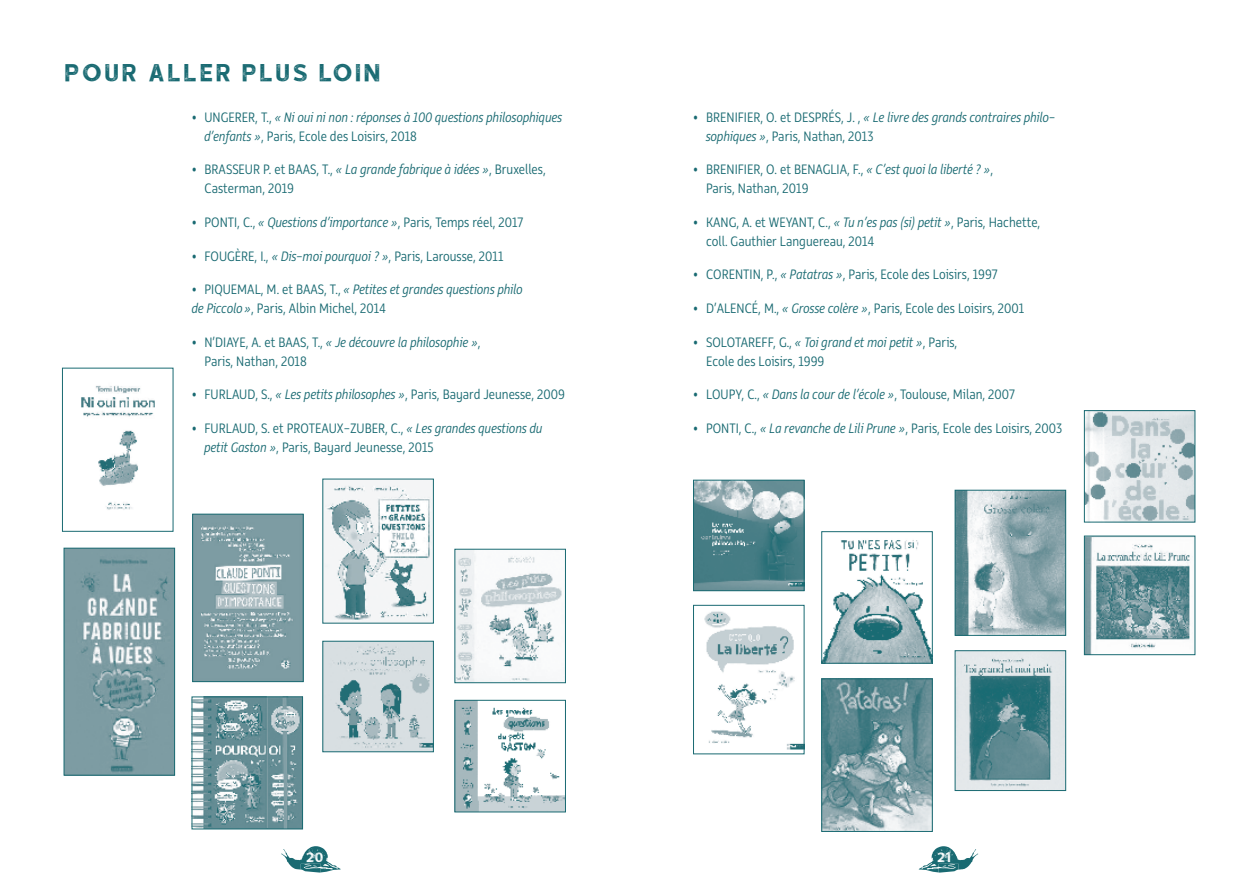
<style>
.page{position:relative;width:1259px;height:893px;background:#fff}
.page>*{position:absolute;margin:0;border:0;box-sizing:border-box;transform-origin:0 0}
.t1{font:27px "hustle 5";color:#196a72}
.t2{font:300 15px/18.8px "Rehn Condensed";color:#196a72}
.t3{font:italic 300 15px/18.8px "Rehn Condensed";color:#196a72}
.t4{font:15px "hustle 5";color:#fff}
.s1{font-style:normal}
.s2{font-style:italic}
</style>
<div class="page">
<svg style="left:918px;top:846px;width:60px;height:27px"></svg>
<svg style="left:281px;top:846px;width:60px;height:27px"></svg>
<img style="left:81px;top:385px;width:74px;height:125px">
<div style="left:62px;top:368px;width:111px;height:163px;border:1px solid #196a72"></div>
<img style="left:66px;top:550px;width:107px;height:223px">
<div style="left:64px;top:548px;width:111px;height:227px;border:1px solid #196a72"></div>
<img style="left:194px;top:516px;width:107px;height:164px">
<div style="left:192px;top:514px;width:111px;height:168px;border:1px solid #196a72"></div>
<img style="left:194px;top:699px;width:107px;height:128px">
<div style="left:192px;top:697px;width:111px;height:132px;border:1px solid #196a72"></div>
<img style="left:324px;top:481px;width:107px;height:140px">
<img style="left:324px;top:643px;width:107px;height:107px">
<div style="left:322px;top:641px;width:111px;height:111px;border:1px solid #196a72"></div>
<img style="left:457px;top:551px;width:105px;height:130px">
<div style="left:455px;top:549px;width:111px;height:134px;border:1px solid #196a72"></div>
<img style="left:457px;top:702px;width:107px;height:108px">
<div style="left:455px;top:700px;width:111px;height:112px;border:1px solid #196a72"></div>
<img style="left:695px;top:482px;width:107px;height:107px">
<div style="left:693px;top:480px;width:111px;height:111px;border:1px solid #196a72"></div>
<img style="left:704px;top:611px;width:98px;height:139px">
<div style="left:693px;top:605px;width:111px;height:149px;border:1px solid #196a72"></div>
<img style="left:823px;top:540px;width:107px;height:121px">
<div style="left:821px;top:531px;width:111px;height:132px;border:1px solid #196a72"></div>
<img style="left:823px;top:681px;width:107px;height:149px">
<div style="left:821px;top:679px;width:111px;height:153px;border:1px solid #196a72"></div>
<img style="left:957px;top:492px;width:107px;height:142px">
<div style="left:955px;top:490px;width:111px;height:146px;border:1px solid #196a72"></div>
<img style="left:957px;top:652px;width:107px;height:137px">
<div style="left:955px;top:650px;width:111px;height:141px;border:1px solid #196a72"></div>
<img style="left:1086px;top:412px;width:107px;height:108px">
<div style="left:1084px;top:410px;width:111px;height:112px;border:1px solid #196a72"></div>
<img style="left:1086px;top:538px;width:104px;height:115px">
<div style="left:1084px;top:536px;width:111px;height:119px;border:1px solid #196a72"></div>
<h1 class="t1" style="left:64px;top:58px;width:320px">POUR ALLER PLUS LOIN</h1>
<p class="t3" style="left:204px;top:107px;width:359px;text-indent:-13px"><span class="s1">• UNGERER, T.,</span> « Ni oui ni non : réponses à 100 questions philosophiques d’enfants »<span class="s1">, Paris, Ecole des Loisirs, 2018</span></p>
<p class="t2" style="left:204px;top:160px;width:343px;text-indent:-13px">• BRASSEUR P. et BAAS, T., <span class="s2">« La grande fabrique à idées »</span>, Bruxelles,<br>Casterman, 2019</p>
<p class="t2" style="left:192px;top:212px;width:333px">• PONTI, C., <span class="s2">« Questions d’importance »</span>, Paris, Temps réel, 2017</p>
<p class="t2" style="left:192px;top:246px;width:313px">• FOUGÈRE, I., <span class="s2">« Dis-moi pourquoi ? »</span>, Paris, Larousse, 2011</p>
<p class="t2" style="left:192px;top:280px;width:333px">• PIQUEMAL, M. et BAAS, T., <span class="s2">« Petites et grandes questions philo de Piccolo »</span>, Paris, Albin Michel, 2014</p>
<p class="t2" style="left:204px;top:332px;width:278px;text-indent:-13px">• N’DIAYE, A. et BAAS, T., <span class="s2">« Je découvre la philosophie »</span>,<br>Paris, Nathan, 2018</p>
<p class="t2" style="left:192px;top:385px;width:375px">• FURLAUD, S., <span class="s2">« Les petits philosophes »</span>, Paris, Bayard Jeunesse, 2009</p>
<p class="t2" style="left:204px;top:419px;width:340px;text-indent:-13px">• FURLAUD, S. et PROTEAUX-ZUBER, C., <span class="s2">« Les grandes questions du petit Gaston »</span>, Paris, Bayard Jeunesse, 2015</p>
<p class="t2" style="left:706px;top:107px;width:351px;text-indent:-13px">• BRENIFIER, O. et DESPRÉS, J. , <span class="s2">« Le livre des grands contraires philo&shy;sophiques »</span>, Paris, Nathan, 2013</p>
<p class="t2" style="left:706px;top:160px;width:289px;text-indent:-13px">• BRENIFIER, O. et BENAGLIA, F., <span class="s2">« C’est quoi la liberté ? »</span>,<br>Paris, Nathan, 2019</p>
<p class="t2" style="left:706px;top:212px;width:336px;text-indent:-13px">• KANG, A. et WEYANT, C., <span class="s2">« Tu n’es pas (si) petit »</span>, Paris, Hachette, coll. Gauthier Languereau, 2014</p>
<p class="t2" style="left:693px;top:265px;width:306px">• CORENTIN, P., <span class="s2">« Patatras »</span>, Paris, Ecole des Loisirs, 1997</p>
<p class="t2" style="left:693px;top:299px;width:332px">• D’ALENCÉ, M., <span class="s2">« Grosse colère »</span>, Paris, Ecole des Loisirs, 2001</p>
<p class="t2" style="left:706px;top:332px;width:253px;text-indent:-13px">• SOLOTAREFF, G., <span class="s2">« Toi grand et moi petit »</span>, Paris,<br>Ecole des Loisirs, 1999</p>
<p class="t2" style="left:693px;top:385px;width:323px">• LOUPY, C., <span class="s2">« Dans la cour de l’école »</span>, Toulouse, Milan, 2007</p>
<p class="t2" style="left:693px;top:419px;width:370px">• PONTI, C., <span class="s2">« La revanche de Lili Prune »</span>, Paris, Ecole des Loisirs, 2003</p>
<p class="t4" style="left:306px;top:849px;width:20px">20</p>
<p class="t4" style="left:936px;top:849px;width:17px">21</p>
</div>
